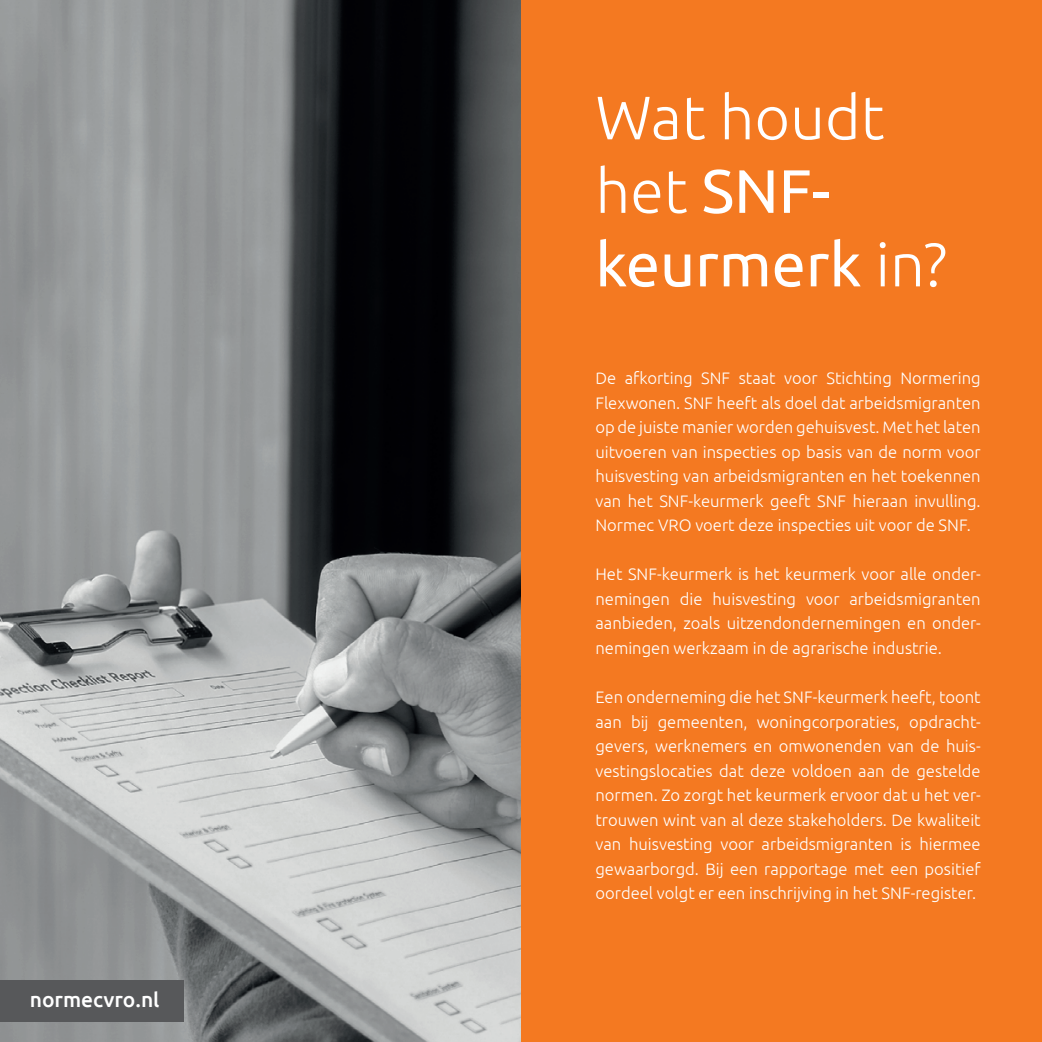
<style>
.page{position:relative;width:1042px;height:1042px;background:#fff}
.page>*{position:absolute;margin:0;border:0;box-sizing:border-box;transform-origin:0 0}
.t1{font:300 61.25px/73.5px "Ubuntu";color:#fff}
.t2{font:500 21px "Ubuntu";color:#fff}
.t3{font:300 16.62px/24.5px "Ubuntu";color:#fff;text-align:justify}
.s1{font-weight:400}
</style>
<div class="page">
<div style="left:521px;top:0;width:521px;height:1042px;background:#f47921"></div>
<img style="left:0;top:0;width:521px;height:1042px">
<div style="left:0;top:980px;width:184px;height:42px;background:#57585a"></div>
<p class="t2" style="left:30px;top:986px;width:131px">normecvro.nl</p>
<h1 class="t1" style="left:595px;top:79px;width:353px">Wat houdt het <span class="s1">SNF&shy;keurmerk</span> in?</h1>
<p class="t3" style="left:595px;top:366px;width:387px">De afkorting SNF staat voor Stichting Normering Flexwonen. SNF heeft als doel dat arbeidsmigranten op de juiste manier worden gehuisvest. Met het laten uitvoeren van inspecties op basis van de norm voor huisvesting van arbeidsmigranten en het toekennen van het SNF-keurmerk geeft SNF hieraan invulling.<br>Normec VRO voert deze inspecties uit voor de SNF.</p>
<p class="t3" style="left:595px;top:562px;width:387px">Het SNF-keurmerk is het keurmerk voor alle onder&shy;nemingen die huisvesting voor arbeidsmigranten aanbieden, zoals uitzendondernemingen en onder&shy;nemingen werkzaam in de agrarische industrie.</p>
<p class="t3" style="left:595px;top:684px;width:387px">Een onderneming die het SNF-keurmerk heeft, toont aan bij gemeenten, woningcorporaties, opdracht&shy;gevers, werknemers en omwonenden van de huis&shy;vestingslocaties dat deze voldoen aan de gestelde normen. Zo zorgt het keurmerk ervoor dat u het ver&shy;trouwen wint van al deze stakeholders. De kwaliteit van huisvesting voor arbeidsmigranten is hiermee gewaarborgd. Bij een rapportage met een positief oordeel volgt er een inschrijving in het SNF-register.</p>
</div>
